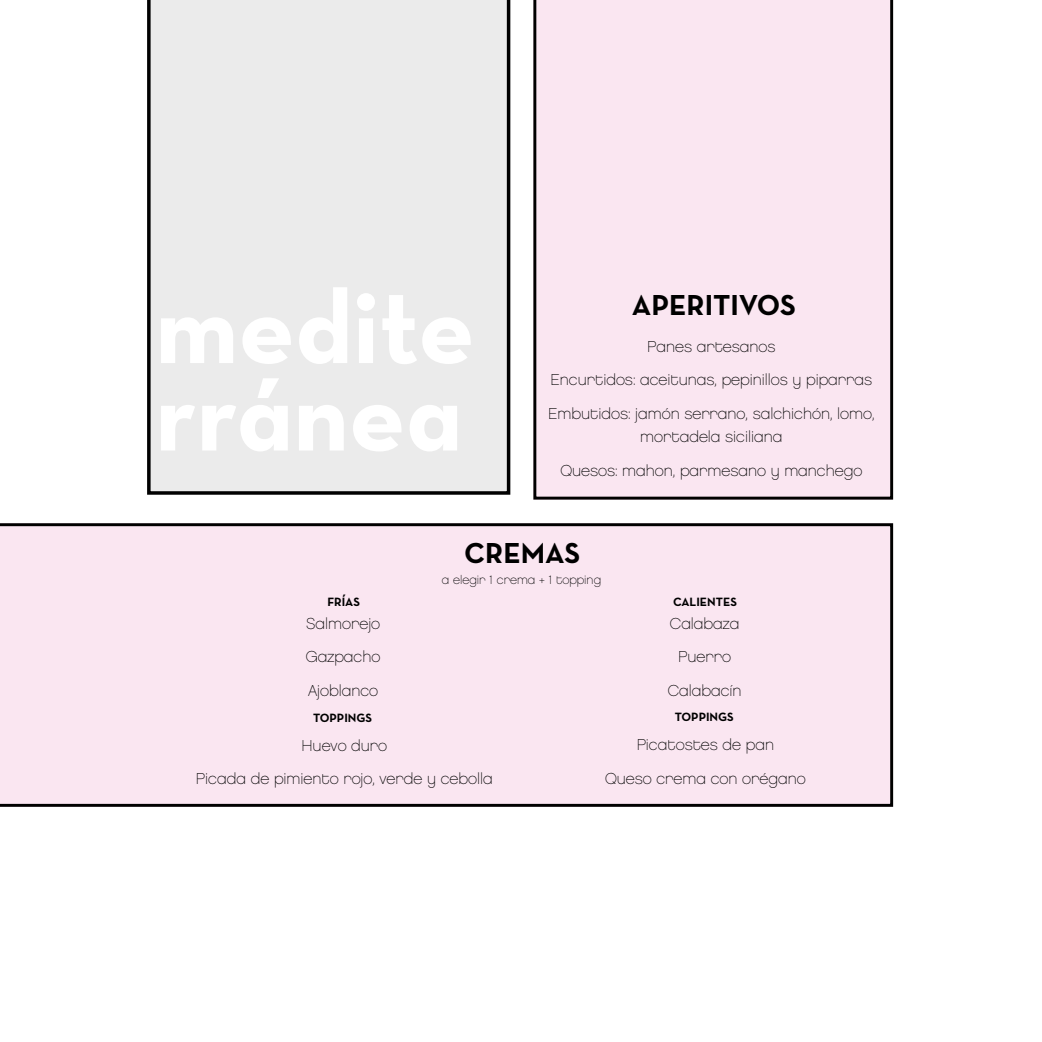
<style>
.page{position:relative;width:1042px;height:1042px;background:#fff}
.page>*{position:absolute;margin:0;border:0;box-sizing:border-box;transform-origin:0 0}
.t1{font:700 29.4px "Neutra Text";color:#000}
.t2{font:15.75px/33.4px "Chalet Paris Nineteen Eighty";color:#000;text-align:center}
.t3{font:700 12.25px "Neutra Text";color:#000}
.t4{font:12.25px "Chalet Paris Nineteen Eighty";color:#000}
</style>
<div class="page">
<div style="left:147px;top:0;width:363px;height:495px;background:#ebebeb"></div>
<div style="left:0;top:523px;width:893px;height:284px;background:#fae6f1"></div>
<div style="left:533px;top:0;width:360px;height:499px;background:#fae6f1"></div>
<h1 class="t1" style="left:632px;top:287px;width:165px">APERITIVOS</h1>
<p class="t2" style="left:548px;top:330px;width:328px">Panes artesanos<br>Encurtidos: aceitunas, pepinillos y piparras<br>Embutidos: jamón serrano, salchichón, lomo,</p>
<p class="t2" style="left:560px;top:420px;width:303px">mortadela siciliana<br>Quesos: mahon, parmesano y manchego</p>
<h1 class="t1" style="left:464px;top:534px;width:118px">CREMAS</h1>
<p class="t4" style="left:442px;top:573px;width:161px">a elegir 1 crema + 1 topping</p>
<p class="t3" style="left:327px;top:594px;width:34px">FRÍAS</p>
<p class="t3" style="left:673px;top:594px;width:65px">CALIENTES</p>
<p class="t2" style="left:306px;top:607px;width:76px;text-align:justify">Salmorejo Gazpacho Ajoblanco</p>
<p class="t2" style="left:668px;top:607px;width:75px">Calabaza<br>Puerro<br>Calabacín</p>
<p class="t3" style="left:313px;top:710px;width:61px">TOPPINGS</p>
<p class="t3" style="left:675px;top:709px;width:61px">TOPPINGS</p>
<p class="t2" style="left:196px;top:729px;width:298px">Huevo duro<br>Picada de pimiento rojo, verde y cebolla</p>
<p class="t2" style="left:605px;top:728px;width:202px">Picatostes de pan<br>Queso crema con orégano</p>
</div>
